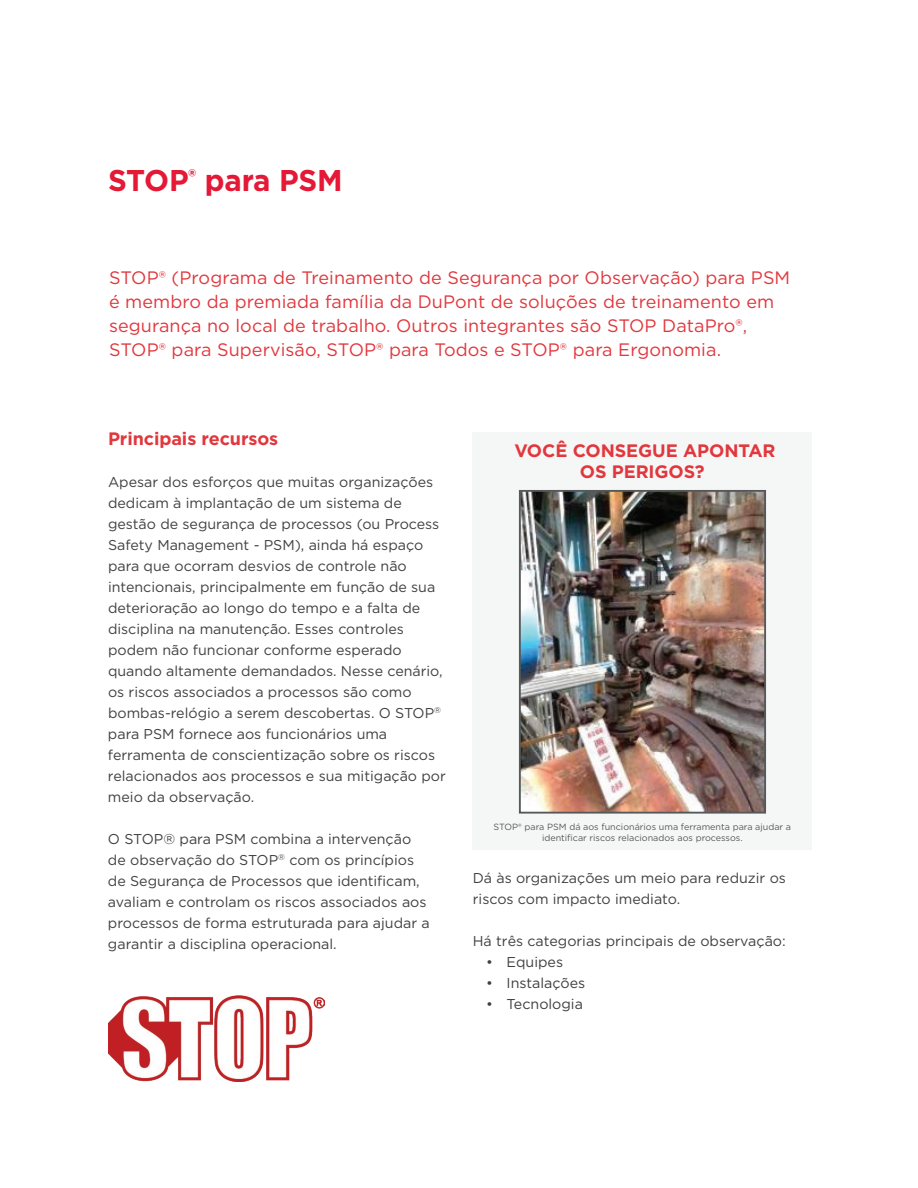
<style>
.page{position:relative;width:918px;height:1188px;background:#fff}
.page>*{position:absolute;margin:0;border:0;box-sizing:border-box;transform-origin:0 0}
.t1{font:700 30px "Gotham";letter-spacing:-.005em;color:#e51836}
.t2{font:18px/24px "Gotham";letter-spacing:.005em;color:#e1373d}
.t3{font:700 18px/21.6px "Gotham Pro";letter-spacing:-.005em;color:#e1373d;text-align:center}
.t4{font:14.25px/21px "Gotham Pro";color:#414042}
.t5{font:14.25px "Gotham Pro";color:#3f3f42}
.t6{font:9px/10.8px "Gotham";color:#57585a;text-align:center}
</style>
<div class="page">
<div style="left:473px;top:432px;width:339px;height:418px;background:#f5f7f7"></div>
<img style="left:522px;top:493px;width:241px;height:318px">
<div style="left:519px;top:490px;width:247px;height:324px;border:2px solid #57585a"></div>
<img style="left:109px;top:996px;width:216px;height:85px">
<h1 class="t1" style="left:108px;top:160px;width:236px">STOP<sup>®</sup> para PSM</h1>
<p class="t2" style="left:109px;top:266px;width:683px">STOP® (Programa de Treinamento de Segurança por Observação) para PSM é membro da premiada família da DuPont de soluções de treinamento em segurança no local de trabalho. Outros integrantes são STOP DataPro®, STOP® para Supervisão, STOP® para Todos e STOP® para Ergonomia.</p>
<p class="t3" style="left:108px;top:428px;width:172px">Principais recursos</p>
<p class="t4" style="left:108px;top:472px;width:339px">Apesar dos esforços que muitas organizações dedicam à implantação de um sistema de gestão de segurança de processos (ou Process Safety Management - PSM), ainda há espaço para que ocorram desvios de controle não intencionais, principalmente em função de sua deterioração ao longo do tempo e a falta de disciplina na manutenção. Esses controles podem não funcionar conforme esperado quando altamente demandados. Nesse cenário, os riscos associados a processos são como bombas-relógio a serem descobertas. O STOP<sup>® </sup>para PSM fornece aos funcionários uma ferramenta de conscientização sobre os riscos relacionados aos processos e sua mitigação por meio da observação.</p>
<p class="t4" style="left:108px;top:829px;width:323px">O STOP® para PSM combina a intervenção de observação do STOP<sup>®</sup> com os princípios de Segurança de Processos que identificam, avaliam e controlam os riscos associados aos processos de forma estruturada para ajudar a garantir a disciplina operacional.</p>
<p class="t3" style="left:514px;top:439px;width:263px">VOCÊ CONSEGUE APONTAR<br>OS PERIGOS?</p>
<p class="t6" style="left:494px;top:821px;width:299px">STOP® para PSM dá aos funcionários uma ferramenta para ajudar a identificar riscos relacionados aos processos.</p>
<p class="t4" style="left:473px;top:868px;width:315px">Dá às organizações um meio para reduzir os riscos com impacto imediato.</p>
<p class="t4" style="left:473px;top:931px;width:314px">Há três categorias principais de observação:</p>
<p class="t5" style="left:486px;top:955px;width:78px">• Equipes</p>
<p class="t5" style="left:486px;top:976px;width:101px">• Instalações</p>
<p class="t5" style="left:486px;top:997px;width:98px">• Tecnologia</p>
</div>
